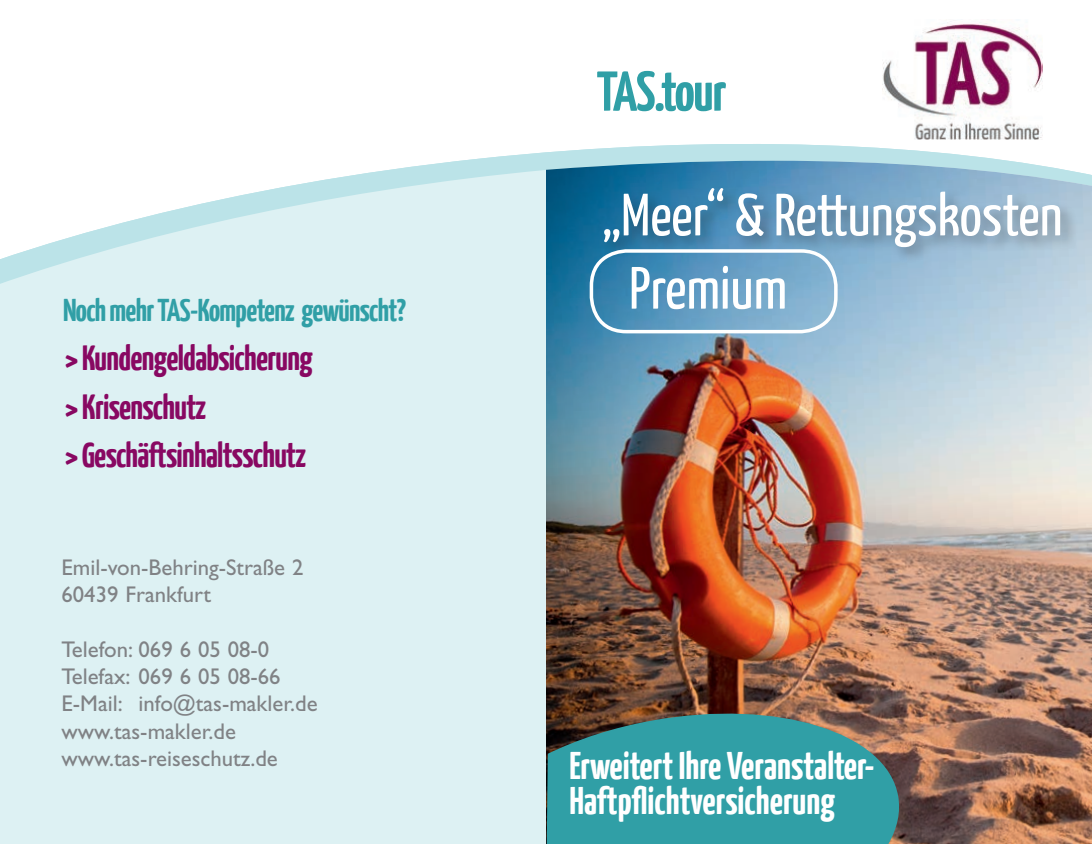
<style>
.page{position:relative;width:1092px;height:844px;background:#fff}
.page>*{position:absolute;margin:0;border:0;box-sizing:border-box;transform-origin:0 0}
.t1{font:59.5px "Yanone Kaffeesatz";color:#fff}
.t2{font:700 56px "Yanone Kaffeesatz";letter-spacing:-.02em;color:#309fa6}
.t3{font:700 38.5px/35px "Yanone Kaffeesatz";color:#fff}
.t4{font:700 35px/48.3px "Yanone Kaffeesatz";letter-spacing:-.02em;color:#880862}
.t5{font:700 31.5px "Yanone Kaffeesatz";letter-spacing:-.02em;color:#309fa6}
.t6{font:22.75px/27.3px "Gill Sans";color:#808285}
</style>
<div class="page">
<img style="left:882px;top:22px;width:160px;height:85px">
<div style="left:0;top:288px;width:1091px;height:555px;background:#ddf1f3"></div>
<svg style="left:389px;top:107px;width:654px;height:63px"></svg>
<svg style="left:0;top:170px;width:546px;height:118px;fill:#ddf1f3"></svg>
<img style="left:546px;top:161px;width:545px;height:682px">
<svg style="left:546px;top:698px;width:363px;height:145px;background:#3f8a8b"></svg>
<div style="left:601px;top:186px;width:476px;height:78px;background:#231f20;opacity:.36"></div>
<div style="left:589px;top:249px;width:248px;height:84px;border:4px solid #fff;border-radius:35px"></div>
<h3 class="t5" style="left:63px;top:291px;width:344px">Noch mehr TAS-Kompetenz gewünscht?</h3>
<h3 class="t4" style="left:64px;top:333px;width:250px">&gt; Kundengeldabsicherung &gt; Krisenschutz<br>&gt; Geschäftsinhaltsschutz</h3>
<p class="t6" style="left:62px;top:553px;width:243px">Emil-von-Behring-Straße 2<br>60439 Frankfurt</p>
<p class="t6" style="left:61px;top:635px;width:258px">Telefon: 069 6 05 08-0<br>Telefax: 069 6 05 08-66<br>E-Mail: info@tas-makler.de www.tas-makler.de www.tas-reiseschutz.de</p>
<h2 class="t2" style="left:596px;top:57px;width:131px">TAS.tour</h2>
<h1 class="t1" style="left:602px;top:178px;width:462px">„Meer“ &amp; Rettungskosten</h1>
<h1 class="t1" style="left:629px;top:251px;width:159px">Premium</h1>
<h3 class="t3" style="left:569px;top:747px;width:307px">Erweitert Ihre Veranstalter-<br>Haftpflichtversicherung</h3>
</div>
